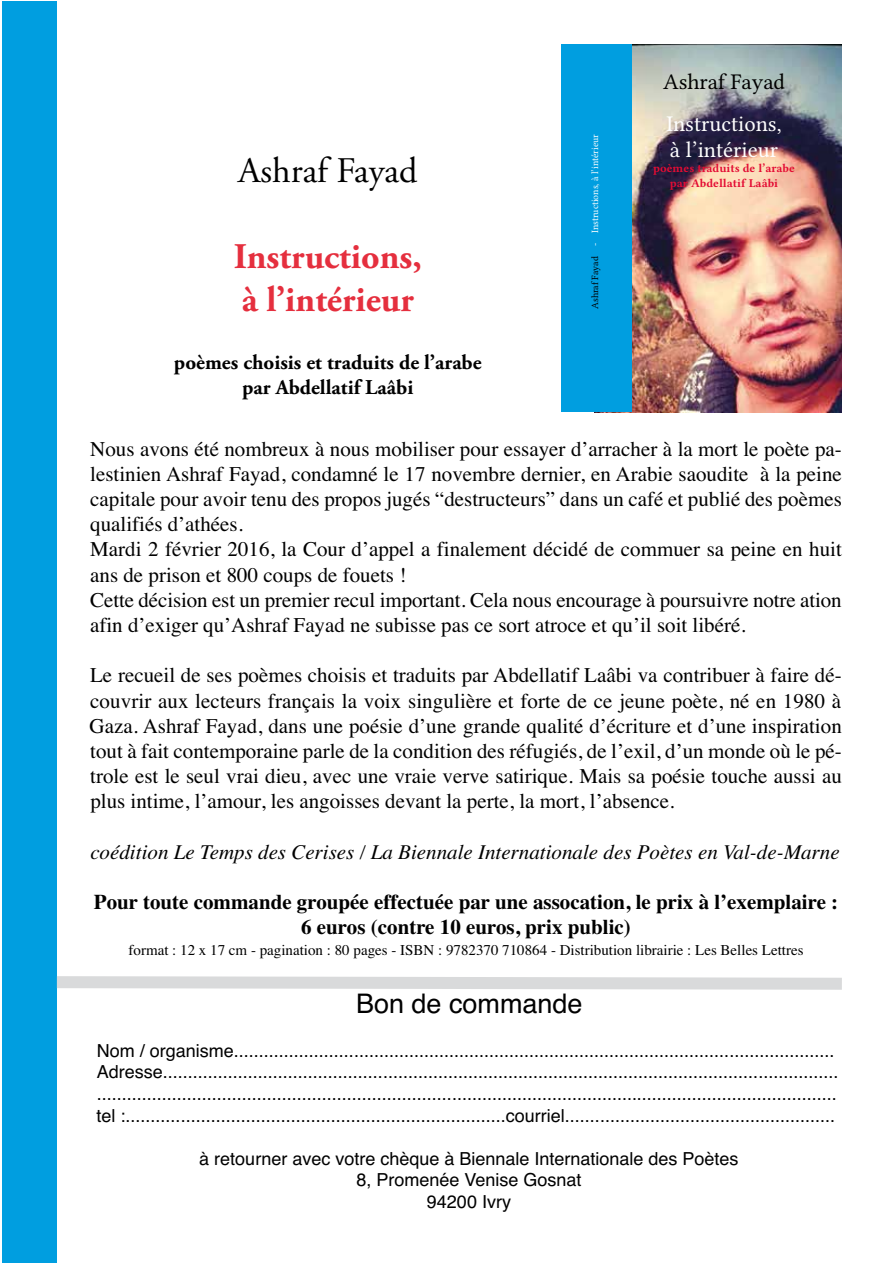
<style>
.page{position:relative;width:893px;height:1263px;background:#fff}
.page>*{position:absolute;margin:0;border:0;box-sizing:border-box;transform-origin:0 0}
.t1{font:700 36px/43.2px "Adobe Garamond Pro";color:#e52f3e}
.t2{font:36px "Adobe Garamond Pro";color:#000}
.t3{font:27px "Helvetica";color:#000}
.t4{font:22.5px/26.2px "Lin Libertine";color:#fff}
.t5{font:22.5px "Lin Libertine";color:#000}
.t6{font:21px/25.2px "Times";color:#000}
.t7{font:700 21px/25.2px "Times";color:#000;text-align:center}
.t8{font:italic 21px "Times";color:#000}
.t9{font:700 21px/25.2px "Adobe Garamond Pro";color:#000;text-align:center}
.t10{font:18px/21.6px "Helvetica";color:#000}
.t11{font:15px "Times";color:#000}
.t12{font:12px/15px "Lin Libertine B";color:#e30c34;text-align:center}
.t13{font:9.75px "Lin Libertine";color:#fff}
.s1{color:#000}
</style>
<div class="page">
<div style="left:3px;top:1px;width:54px;height:1262px;background:#009ee0"></div>
<svg style="left:56px;top:976px;width:786px;height:14px;background:#dddfe0"></svg>
<img style="left:632px;top:45px;width:210px;height:367px">
<div style="left:562px;top:45px;width:70px;height:367px;background:#009ee0"></div>
<h1 class="t2" style="left:238px;top:149px;width:181px">Ashraf Fayad</h1>
<h1 class="t1" style="left:234px;top:236px;width:189px">Instructions, à l’intérieur</h1>
<p class="t9" style="left:174px;top:350px;width:309px">poèmes choisis et traduits de l’arabe par Abdellatif Laâbi</p>
<p class="t13" style="left:590px;top:309px;width:176px;rotate:-90deg"><span class="s1">Ashraf Fayad</span> - Instructions, à l’intérieur</p>
<p class="t5" style="left:663px;top:69px;width:123px">Ashraf Fayad</p>
<p class="t4" style="left:666px;top:110px;width:117px">Instructions, à l’intérieur</p>
<p class="t12" style="left:653px;top:160px;width:143px">poèmes traduits de l’arabe par Abdellatif Laâbi</p>
<p class="t6" style="left:90px;top:434px;width:753px">Nous avons été nombreux à nous mobiliser pour essayer d’arracher à la mort le poète pa&shy;lestinien Ashraf Fayad, condamné le 17 novembre dernier, en Arabie saoudite à la peine capitale pour avoir tenu des propos jugés “destructeurs” dans un café et publié des poèmes qualifiés d’athées.<br>Mardi 2 février 2016, la Cour d’appel a finalement décidé de commuer sa peine en huit ans de prison et 800 coups de fouets !<br>Cette décision est un premier recul important. Cela nous encourage à poursuivre notre ation afin d’exiger qu’Ashraf Fayad ne subisse pas ce sort atroce et qu’il soit libéré.</p>
<p class="t6" style="left:90px;top:661px;width:754px;text-align:justify">Le recueil de ses poèmes choisis et traduits par Abdellatif Laâbi va contribuer à faire dé&shy;couvrir aux lecteurs français la voix singulière et forte de ce jeune poète, né en 1980 à Gaza. Ashraf Fayad, dans une poésie d’une grande qualité d’écriture et d’une inspiration tout à fait contemporaine parle de la condition des réfugiés, de l’exil, d’un monde où le pé&shy;trole est le seul vrai dieu, avec une vraie verve satirique. Mais sa poésie touche aussi au plus intime, l’amour, les angoisses devant la perte, la mort, l’absence.</p>
<p class="t8" style="left:90px;top:833px;width:751px">coédition Le Temps des Cerises / La Biennale Internationale des Poètes en Val-de-Marne</p>
<p class="t7" style="left:94px;top:887px;width:746px">Pour toute commande groupée effectuée par une assocation, le prix à l’exemplaire :<br>6 euros (contre 10 euros, prix public)</p>
<p class="t11" style="left:129px;top:936px;width:676px">format : 12 x 17 cm - pagination : 80 pages - ISBN : 9782370 710864 - Distribution librairie : Les Belles Lettres</p>
<p class="t3" style="left:356px;top:983px;width:228px">Bon de commande</p>
<p class="t10" style="left:97px;top:1040px;width:743px">Nom / organisme........................................................................................................................<br>Adresse....................................................................................................................................... .................................................................................................................................................... tel :............................................................................courriel......................................................</p>
<p class="t10" style="left:199px;top:1148px;width:541px;text-align:center">à retourner avec votre chèque à Biennale Internationale des Poètes<br>8, Promenée Venise Gosnat<br>94200 Ivry</p>
</div>
